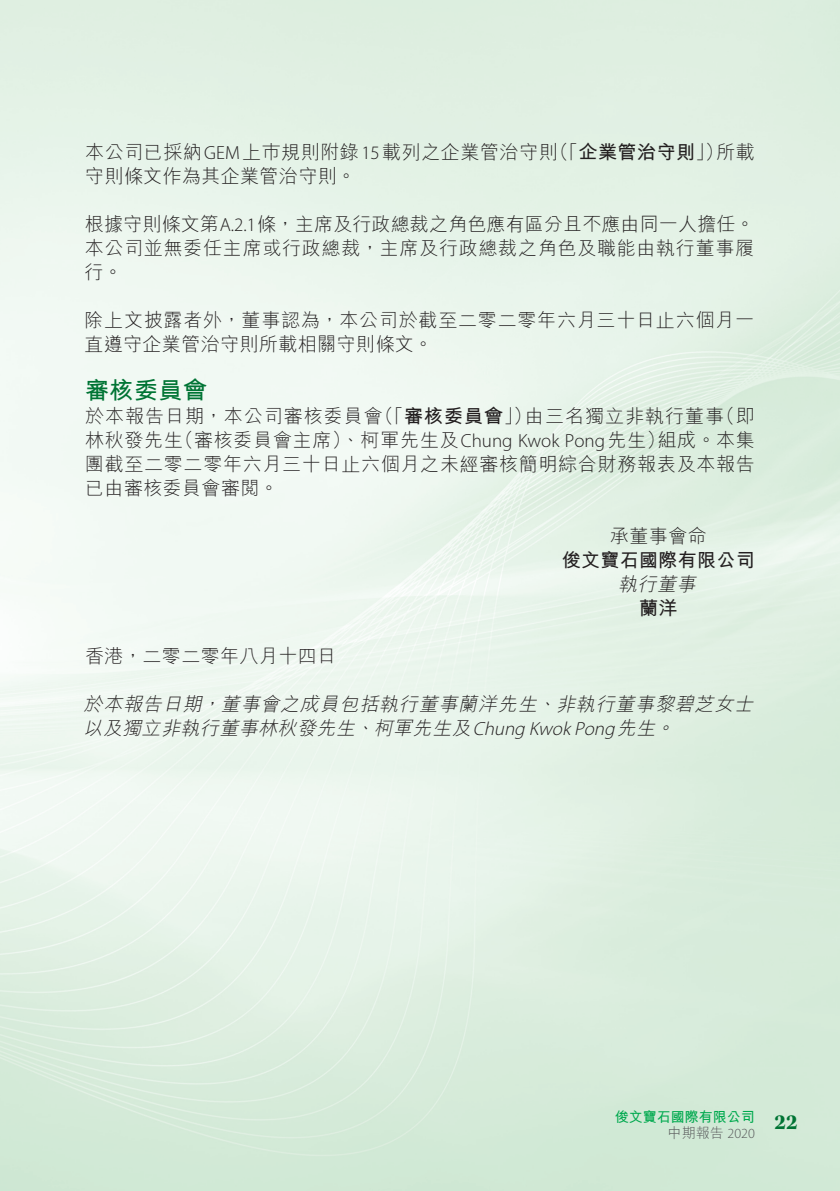
<style>
.page{position:relative;width:840px;height:1191px;background:#fff}
.page>*{position:absolute;margin:0;border:0;box-sizing:border-box;transform-origin:0 0}
.t1{font:700 24px "M Hei HK";letter-spacing:.02em;color:#007434}
.t2{font:300 19px/24px "M Hei HK";letter-spacing:.035em;color:#231f20}
.t3{font:italic 300 19px/24px "M Hei HK";color:#231f20}
.t4{font:700 19px "M Hei HK";letter-spacing:.015em;color:#231f20}
.t5{font:700 14px/16px "M Hei HK";color:#00a94e}
.s1{font-family:"Myriad Pro"}
.s2{font-weight:700}
.s3{font-weight:300;color:#57585a}
.s4{font-family:"Myriad Pro";font-weight:300;color:#57585a}
</style>
<div class="page">
<p class="t2" style="left:85px;top:139px;width:670px">本公司已採納<span class="s1">GEM</span>上巿規則附錄<span class="s1">15</span>載列之企業管治守則（「<span class="s2">企業管治守則</span>」）所載守則條文作為其企業管治守則。</p>
<p class="t2" style="left:84px;top:211px;width:671px;text-align:justify">根據守則條文第<span class="s1">A.2.1</span>條，主席及行政總裁之角色應有區分且不應由同一人擔任。本公司並無委任主席或行政總裁，主席及行政總裁之角色及職能由執行董事履行。</p>
<p class="t2" style="left:84px;top:307px;width:670px">除上文披露者外，董事認為，本公司於截至二零二零年六月三十日止六個月一直遵守企業管治守則所載相關守則條文。</p>
<p class="t1" style="left:85px;top:372px;width:123px">審核委員會</p>
<p class="t2" style="left:85px;top:403px;width:671px;text-align:justify">於本報告日期，本公司審核委員會（「<span class="s2">審核委員會</span>」）由三名獨立非執行董事（即林秋發先生（審核委員會主席）、柯軍先生及<span class="s1">Chung Kwok Pong</span>先生）組成。本集團截至二零二零年六月三十日止六個月之未經審核簡明綜合財務報表及本報告已由審核委員會審閱。</p>
<p class="t2" style="left:609px;top:523px;width:98px">承董事會命</p>
<p class="t4" style="left:561px;top:546px;width:194px">俊文寶石國際有限公司</p>
<p class="t3" style="left:618px;top:571px;width:83px">執行董事</p>
<p class="t4" style="left:638px;top:594px;width:40px">蘭洋</p>
<p class="t2" style="left:85px;top:643px;width:252px">香港，二零二零年八月十四日</p>
<p class="t3" style="left:83px;top:691px;width:674px">於本報告日期，董事會之成員包括執行董事蘭洋先生、非執行董事黎碧芝女士以及獨立非執行董事林秋發先生、柯軍先生及<span class="s1">Chung Kwok Pong</span>先生。</p>
<p class="t5" style="left:667px;top:1107px;width:131px;text-indent:-53px">俊文寶石國際有限公司<br><span class="s3">中期報告</span> <span class="s4">2020</span> <sup>22</sup></p>
</div>
